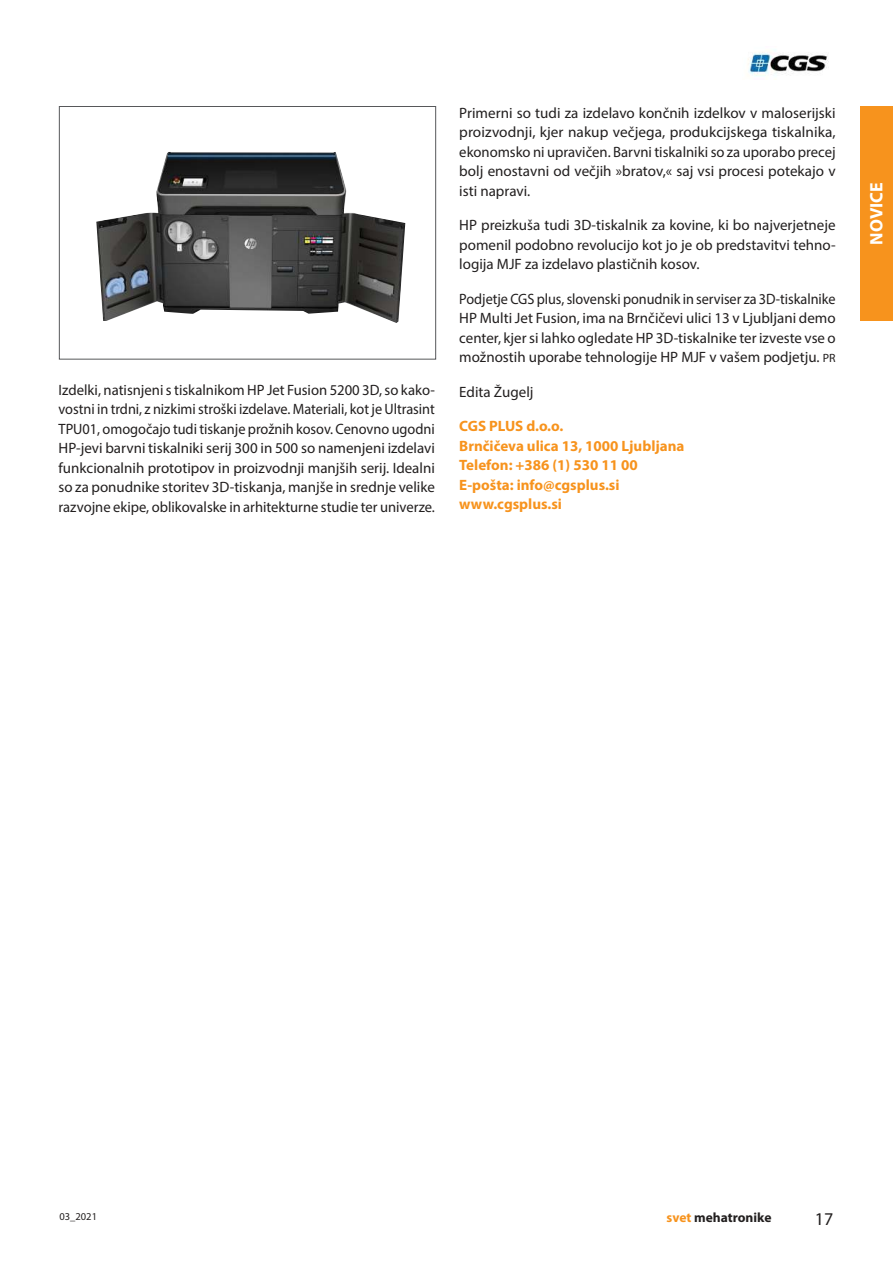
<style>
.page{position:relative;width:893px;height:1263px;background:#fff}
.page>*{position:absolute;margin:0;border:0;box-sizing:border-box;transform-origin:0 0}
.t1{font:700 18px "Myriad Pro";color:#fff}
.t2{font:18px "Myriad Pro";color:#221f1f}
.t3{font:15px/19.5px "Myriad Pro";color:#221f1f;text-align:justify}
.t4{font:15px/19.5px "Myriad Pro";color:#221f1f;text-align:justify;scale:.95 1}
.t5{font:700 15px/19.5px "Myriad Pro";color:#f7931d}
.t6{font:700 13.5px "Myriad Pro";color:#221f1f}
.t7{font:10.5px "Myriad Pro";color:#221f1f}
.s1{font-size:12px}
.s2{color:#f7931d}
</style>
<div class="page">
<div style="left:860px;top:106px;width:33px;height:215px;background:#f7931d"></div>
<img style="left:96px;top:152px;width:309px;height:171px">
<div style="left:59px;top:106px;width:377px;height:253px;border:1px solid #57585a"></div>
<img style="left:748px;top:49px;width:81px;height:27px">
<p class="t3" style="left:59px;top:381px;width:378px">Izdelki, natisnjeni s tiskalnikom HP Jet Fusion 5200 3D, so kako&shy;vostni in trdni, z nizkimi stroški izdelave. Materiali, kot je Ultrasint TPU01, omogočajo tudi tiskanje prožnih kosov. Cenovno ugodni HP-jevi barvni tiskalniki serij 300 in 500 so namenjeni izdelavi funkcionalnih prototipov in proizvodnji manjših serij. Idealni so za ponudnike storitev 3D-tiskanja, manjše in srednje velike razvojne ekipe, oblikovalske in arhitekturne studie ter univerze.</p>
<p class="t3" style="left:459px;top:103px;width:378px">Primerni so tudi za izdelavo končnih izdelkov v maloserijski proizvodnji, kjer nakup večjega, produkcijskega tiskalnika, ekonomsko ni upravičen. Barvni tiskalniki so za uporabo precej bolj enostavni od večjih »bratov,« saj vsi procesi potekajo v isti napravi.</p>
<p class="t3" style="left:459px;top:216px;width:378px">HP preizkuša tudi 3D-tiskalnik za kovine, ki bo najverjetneje pomenil podobno revolucijo kot jo je ob predstavitvi tehno&shy;logija MJF za izdelavo plastičnih kosov.</p>
<p class="t4" style="left:459px;top:289px;width:398px">Podjetje CGS plus, slovenski ponudnik in serviser za 3D-tiskalnike HP Multi Jet Fusion, ima na Brnčičevi ulici 13 v Ljubljani demo center, kjer si lahko ogledate HP 3D-tiskalnike ter izveste vse o možnostih uporabe tehnologije HP MJF v vašem podjetju. <span class="s1">PR</span></p>
<p class="t3" style="left:459px;top:382px;width:76px">Edita Žugelj</p>
<p class="t5" style="left:459px;top:417px;width:227px">CGS PLUS d.o.o.<br>Brnčičeva ulica 13, 1000 Ljubljana<br>Telefon: +386 (1) 530 11 00<br>E-pošta: info@cgsplus.si www.cgsplus.si</p>
<p class="t1" style="left:866px;top:244px;width:64px;rotate:-90deg">NOVICE</p>
<p class="t7" style="left:60px;top:1212px;width:39px">03_2021</p>
<p class="t6" style="left:666px;top:1209px;width:106px"><span class="s2">svet</span> mehatronike</p>
<p class="t2" style="left:815px;top:1210px;width:20px">17</p>
</div>
